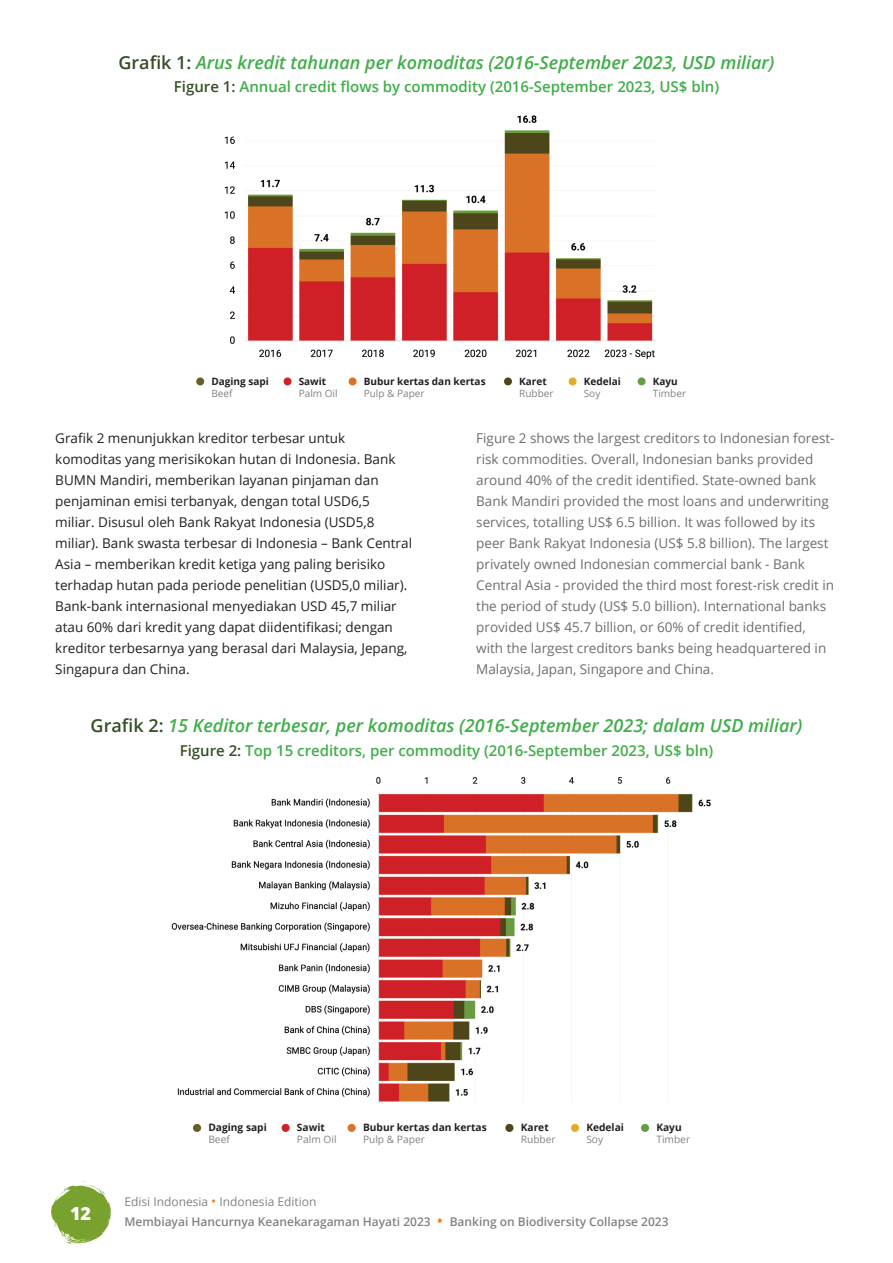
<style>
.page{position:relative;width:893px;height:1263px;background:#fff}
.page>*{position:absolute;margin:0;border:0;box-sizing:border-box;transform-origin:0 0}
.t1{font:italic 600 18px "Open Sans";color:#40ae49}
.t2{font:800 18px "Open Sans";color:#fff}
.t3{font:600 15px "Open Sans";color:#40ae49}
.t4{font:13.5px/21px "Open Sans";color:#6c6d70}
.t5{font:13.5px/21px "Open Sans";color:#231f20}
.t6{font:600 12px "Open Sans";color:#808285}
.t7{font:12px "Open Sans";color:#808285}
.t8{font:700 10.2px "Open Sans";color:#231f20}
.t9{font:10.2px "Open Sans";color:#808285}
.t10{font:700 10.05px "Open Sans";color:#231f20}
.t11{font:10.05px "Open Sans";color:#808285}
.s1{font-style:normal;color:#345024}
.s2{color:#345024}
.s3{font-size:13.5px;color:#f57f21}
.s4{font-size:15px;color:#f57f21}
</style>
<div class="page">
<svg style="left:51px;top:1181px;width:60px;height:64px"></svg>
<div style="left:196px;top:377px;width:8px;height:8px;background:#666027;border-radius:50%"></div>
<div style="left:284px;top:377px;width:8px;height:8px;background:#d12128;border-radius:50%"></div>
<div style="left:504px;top:377px;width:8px;height:8px;background:#4d461c;border-radius:50%"></div>
<div style="left:569px;top:377px;width:8px;height:8px;background:#e4ac25;border-radius:50%"></div>
<div style="left:638px;top:377px;width:8px;height:8px;background:#699c41;border-radius:50%"></div>
<div style="left:349px;top:377px;width:8px;height:8px;background:#db7227;border-radius:50%"></div>
<img style="left:224px;top:115px;width:431px;height:245px">
<div style="left:193px;top:1124px;width:8px;height:8px;background:#666027;border-radius:50%"></div>
<div style="left:282px;top:1124px;width:8px;height:8px;background:#d12128;border-radius:50%"></div>
<div style="left:505px;top:1124px;width:8px;height:8px;background:#4d461c;border-radius:50%"></div>
<div style="left:571px;top:1124px;width:8px;height:8px;background:#e4ac25;border-radius:50%"></div>
<div style="left:641px;top:1124px;width:8px;height:8px;background:#699c41;border-radius:50%"></div>
<div style="left:348px;top:1124px;width:8px;height:8px;background:#db7227;border-radius:50%"></div>
<img style="left:171px;top:777px;width:540px;height:326px">
<h1 class="t1" style="left:118px;top:50px;width:658px"><span class="s1">Grafik 1:</span> Arus kredit tahunan per komoditas (2016-September 2023, USD miliar)</h1>
<p class="t3" style="left:174px;top:77px;width:547px"><span class="s2">Figure 1:</span> Annual credit flows by commodity (2016-September 2023, US$ bln)</p>
<p class="t10" style="left:364px;top:374px;width:123px">Bubur kertas dan kertas</p>
<p class="t11" style="left:364px;top:386px;width:62px">Pulp &amp; Paper</p>
<p class="t5" style="left:55px;top:427px;width:358px">Grafik 2 menunjukkan kreditor terbesar untuk komoditas yang merisikokan hutan di Indonesia. Bank BUMN Mandiri, memberikan layanan pinjaman dan penjaminan emisi terbanyak, dengan total USD6,5 miliar. Disusul oleh Bank Rakyat Indonesia (USD5,8 miliar). Bank swasta terbesar di Indonesia – Bank Central Asia – memberikan kredit ketiga yang paling berisiko terhadap hutan pada periode penelitian (USD5,0 miliar).<br>Bank-bank internasional menyediakan USD 45,7 miliar atau 60% dari kredit yang dapat diidentifikasi; dengan kreditor terbesarnya yang berasal dari Malaysia, Jepang, Singapura dan China.</p>
<p class="t4" style="left:476px;top:427px;width:360px">Figure 2 shows the largest creditors to Indonesian forest&shy;risk commodities. Overall, Indonesian banks provided around 40% of the credit identified. State-owned bank Bank Mandiri provided the most loans and underwriting services, totalling US$ 6.5 billion. It was followed by its peer Bank Rakyat Indonesia (US$ 5.8 billion). The largest privately owned Indonesian commercial bank - Bank Central Asia - provided the third most forest-risk credit in the period of study (US$ 5.0 billion). International banks provided US$ 45.7 billion, or 60% of credit identified, with the largest creditors banks being headquartered in Malaysia, Japan, Singapore and China.</p>
<p class="t10" style="left:211px;top:374px;width:59px">Daging sapi</p>
<p class="t11" style="left:211px;top:386px;width:23px">Beef</p>
<p class="t10" style="left:299px;top:374px;width:29px">Sawit</p>
<p class="t11" style="left:299px;top:386px;width:41px">Palm Oil</p>
<p class="t10" style="left:584px;top:374px;width:39px">Kedelai</p>
<p class="t11" style="left:584px;top:386px;width:18px">Soy</p>
<p class="t10" style="left:519px;top:374px;width:29px">Karet</p>
<p class="t11" style="left:519px;top:386px;width:36px">Rubber</p>
<p class="t10" style="left:653px;top:374px;width:27px">Kayu</p>
<p class="t11" style="left:653px;top:386px;width:35px">Timber</p>
<h1 class="t1" style="left:91px;top:714px;width:713px"><span class="s1">Grafik 2:</span> 15 Keditor terbesar, per komoditas (2016-September 2023; dalam USD miliar)</h1>
<p class="t3" style="left:180px;top:740px;width:535px"><span class="s2">Figure 2:</span> Top 15 creditors, per commodity (2016-September 2023, US$ bln)</p>
<h1 class="t2" style="left:70px;top:1199px;width:23px">12</h1>
<p class="t8" style="left:208px;top:1120px;width:60px">Daging sapi</p>
<p class="t9" style="left:208px;top:1133px;width:23px">Beef</p>
<p class="t8" style="left:297px;top:1120px;width:30px">Sawit</p>
<p class="t9" style="left:297px;top:1133px;width:41px">Palm Oil</p>
<p class="t7" style="left:124px;top:1193px;width:194px">Edisi Indonesia <span class="s3">•</span> Indonesia Edition</p>
<p class="t8" style="left:363px;top:1120px;width:125px">Bubur kertas dan kertas</p>
<p class="t9" style="left:363px;top:1133px;width:63px">Pulp &amp; Paper</p>
<p class="t8" style="left:521px;top:1120px;width:29px">Karet</p>
<p class="t9" style="left:521px;top:1133px;width:36px">Rubber</p>
<p class="t8" style="left:586px;top:1120px;width:39px">Kedelai</p>
<p class="t9" style="left:586px;top:1133px;width:18px">Soy</p>
<p class="t8" style="left:656px;top:1120px;width:27px">Kayu</p>
<p class="t9" style="left:656px;top:1133px;width:35px">Timber</p>
<p class="t6" style="left:124px;top:1213px;width:546px">Membiayai Hancurnya Keanekaragaman Hayati 2023 <span class="s4">•</span> Banking on Biodiversity Collapse 2023</p>
</div>
